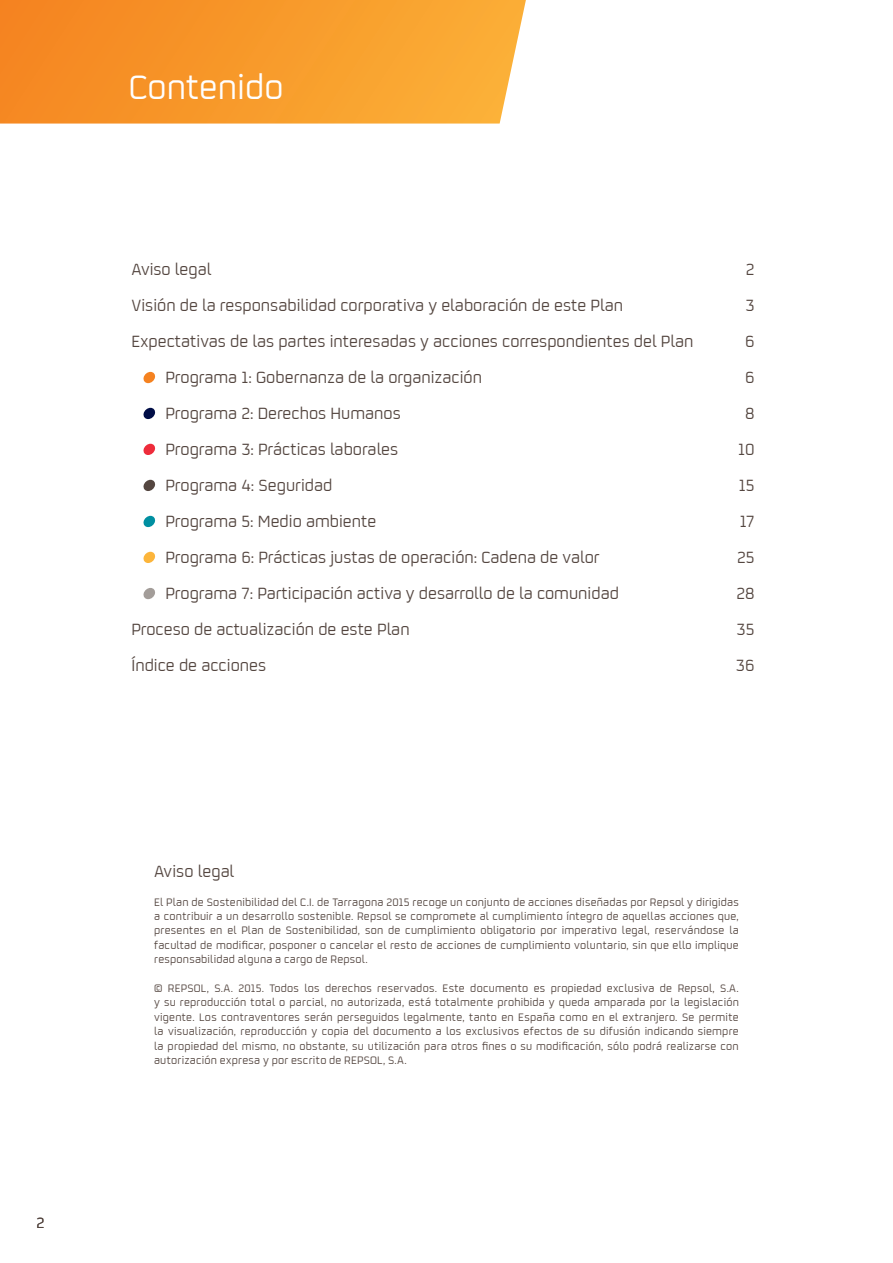
<style>
.page{position:relative;width:893px;height:1263px;background:#fff}
.page>*{position:absolute;margin:0;border:0;box-sizing:border-box;transform-origin:0 0}
.t1{font:37.5px "Repsol";color:#fff}
.t2{font:18px "Repsol";color:#544640}
.t3{font:16.5px "Repsol";color:#544640}
.t4{font:12px/14.4px "Repsol";letter-spacing:.015em;color:#544640;text-align:justify}
</style>
<div class="page">
<svg style="left:0;top:0;width:526px;height:124px;background:#f89c31"></svg>
<svg style="left:143px;top:372px;width:13px;height:11px"></svg>
<svg style="left:143px;top:408px;width:13px;height:11px"></svg>
<svg style="left:143px;top:444px;width:13px;height:11px"></svg>
<svg style="left:143px;top:480px;width:13px;height:11px"></svg>
<svg style="left:143px;top:516px;width:13px;height:11px"></svg>
<svg style="left:143px;top:552px;width:13px;height:11px"></svg>
<svg style="left:143px;top:588px;width:12px;height:11px"></svg>
<h3 class="t3" style="left:37px;top:1211px;width:9px">2</h3>
<h1 class="t1" style="left:129px;top:61px;width:156px">Contenido</h1>
<h2 class="t2" style="left:132px;top:257px;width:81px">Aviso legal</h2>
<h2 class="t2" style="left:746px;top:257px;width:10px">2</h2>
<h2 class="t2" style="left:132px;top:293px;width:493px">Visión de la responsabilidad corporativa y elaboración de este Plan</h2>
<h2 class="t2" style="left:745px;top:293px;width:11px">3</h2>
<h2 class="t2" style="left:132px;top:329px;width:563px">Expectativas de las partes interesadas y acciones correspondientes del Plan</h2>
<h2 class="t2" style="left:745px;top:329px;width:11px">6</h2>
<h2 class="t2" style="left:166px;top:365px;width:318px">Programa 1: Gobernanza de la organización</h2>
<h2 class="t2" style="left:745px;top:365px;width:11px">6</h2>
<h2 class="t2" style="left:166px;top:401px;width:237px">Programa 2: Derechos Humanos</h2>
<h2 class="t2" style="left:745px;top:401px;width:11px">8</h2>
<h2 class="t2" style="left:166px;top:437px;width:234px">Programa 3: Prácticas laborales</h2>
<h2 class="t2" style="left:738px;top:437px;width:18px">10</h2>
<h2 class="t2" style="left:166px;top:473px;width:168px">Programa 4: Seguridad</h2>
<h2 class="t2" style="left:739px;top:473px;width:17px">15</h2>
<h2 class="t2" style="left:166px;top:509px;width:212px">Programa 5: Medio ambiente</h2>
<h2 class="t2" style="left:740px;top:509px;width:16px">17</h2>
<h2 class="t2" style="left:166px;top:545px;width:436px">Programa 6: Prácticas justas de operación: Cadena de valor</h2>
<h2 class="t2" style="left:737px;top:545px;width:19px">25</h2>
<h2 class="t2" style="left:166px;top:581px;width:455px">Programa 7: Participación activa y desarrollo de la comunidad</h2>
<h2 class="t2" style="left:736px;top:581px;width:20px">28</h2>
<h2 class="t2" style="left:132px;top:617px;width:280px">Proceso de actualización de este Plan</h2>
<h2 class="t2" style="left:737px;top:617px;width:19px">35</h2>
<h2 class="t2" style="left:132px;top:653px;width:136px">Índice de acciones</h2>
<h2 class="t2" style="left:736px;top:653px;width:20px">36</h2>
<h2 class="t2" style="left:154px;top:859px;width:82px">Aviso legal</h2>
<p class="t4" style="left:154px;top:894px;width:586px">El Plan de Sostenibilidad del C.I. de Tarragona 2015 recoge un conjunto de acciones diseñadas por Repsol y dirigidas a contribuir a un desarrollo sostenible. Repsol se compromete al cumplimiento íntegro de aquellas acciones que, presentes en el Plan de Sostenibilidad, son de cumplimiento obligatorio por imperativo legal, reservándose la facultad de modificar, posponer o cancelar el resto de acciones de cumplimiento voluntario, sin que ello implique responsabilidad alguna a cargo de Repsol.</p>
<p class="t4" style="left:154px;top:980px;width:586px">© REPSOL, S.A. 2015. Todos los derechos reservados. Este documento es propiedad exclusiva de Repsol, S.A. y su reproducción total o parcial, no autorizada, está totalmente prohibida y queda amparada por la legislación vigente. Los contraventores serán perseguidos legalmente, tanto en España como en el extranjero. Se permite la visualización, reproducción y copia del documento a los exclusivos efectos de su difusión indicando siempre la propiedad del mismo, no obstante, su utilización para otros fines o su modificación, sólo podrá realizarse con autorización expresa y por escrito de REPSOL, S.A.</p>
</div>
